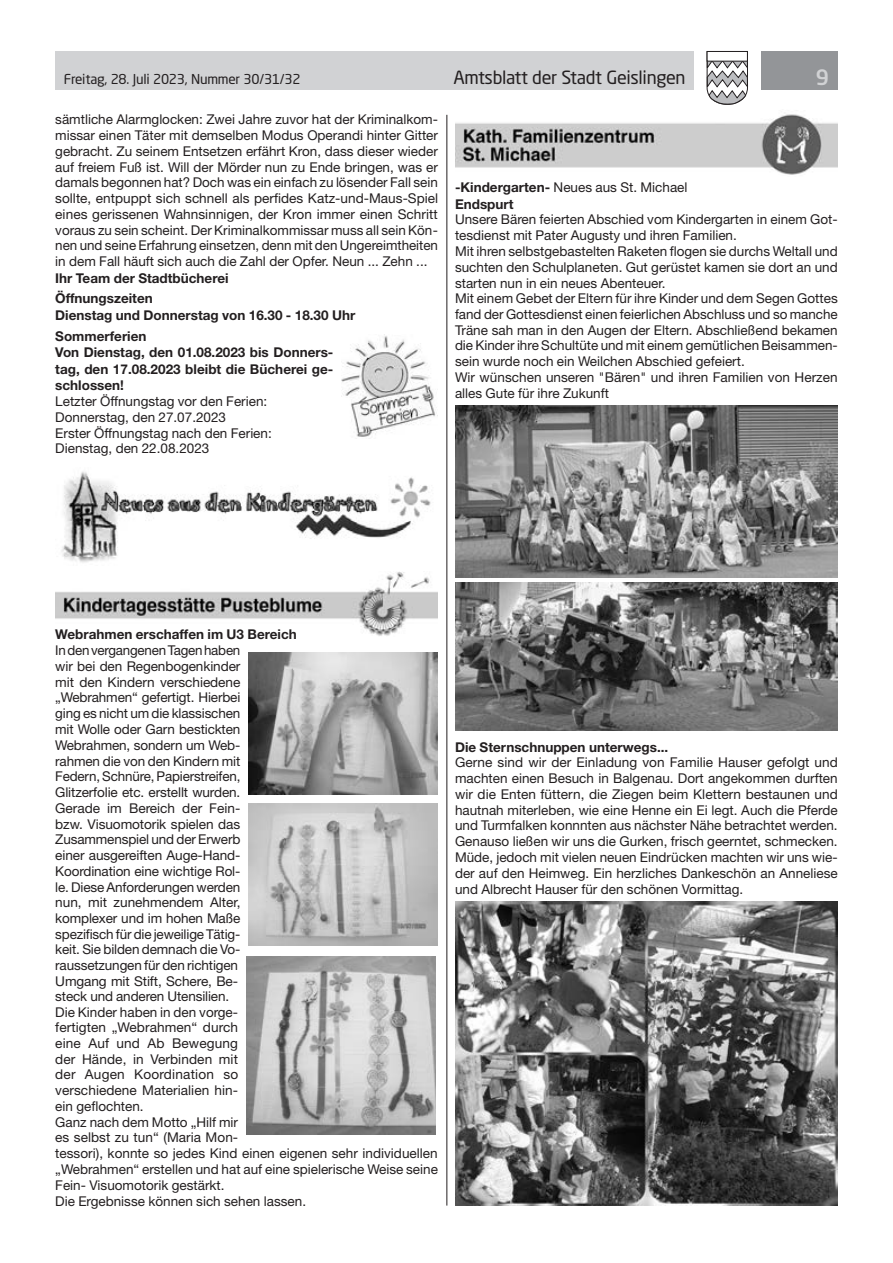
<style>
.page{position:relative;width:893px;height:1263px;background:#fff}
.page>*{position:absolute;margin:0;border:0;box-sizing:border-box;transform-origin:0 0}
.t1{font:500 21px "Neo Sans Std";color:#d1d2d4}
.t2{font:18px "Neo Sans Std";letter-spacing:-.02em;color:#231f20}
.t3{font:13.5px/15.8px "Helvetica Neue LT Std";color:#231f20}
.t4{font:700 13.5px/16.5px "Helvetica Neue LT Std";color:#231f20}
.t5{font:13.5px "Neo Sans Std";letter-spacing:-.015em;color:#231f20}
.s1{font-weight:400}
</style>
<div class="page">
<div style="left:55px;top:51px;width:639px;height:38px;background:#d1d2d4"></div>
<div style="left:761px;top:51px;width:77px;height:38px;background:#939598"></div>
<svg style="left:706px;top:51px;width:42px;height:54px"></svg>
<div style="left:707px;top:51px;width:41px;height:10px;background:#fff;border:1px solid #231f20"></div>
<hr style="left:446px;top:115px;width:1px;height:1090px;background:#231f20">
<img style="left:61px;top:471px;width:370px;height:92px">
<img style="left:55px;top:571px;width:383px;height:65px">
<img style="left:455px;top:114px;width:383px;height:61px">
<img style="left:455px;top:405px;width:383px;height:172px">
<img style="left:455px;top:582px;width:383px;height:149px">
<img style="left:455px;top:901px;width:383px;height:304px">
<img style="left:342px;top:336px;width:96px;height:101px">
<img style="left:249px;top:653px;width:189px;height:141px">
<img style="left:249px;top:803px;width:189px;height:142px">
<img style="left:247px;top:957px;width:189px;height:178px">
<p class="t5" style="left:64px;top:71px;width:238px">Freitag, 28. Juli 2023, Nummer 30/31/32</p>
<h2 class="t2" style="left:453px;top:66px;width:234px">Amtsblatt der Stadt Geislingen</h2>
<h1 class="t1" style="left:816px;top:64px;width:15px">9</h1>
<p class="t3" style="left:55px;top:112px;width:384px;text-align:justify">sämtliche Alarmglocken: Zwei Jahre zuvor hat der Kriminalkom&shy;missar einen Täter mit demselben Modus Operandi hinter Gitter gebracht. Zu seinem Entsetzen erfährt Kron, dass dieser wieder auf freiem Fuß ist. Will der Mörder nun zu Ende bringen, was er damals begonnen hat? Doch was ein einfach zu lösender Fall sein sollte, entpuppt sich schnell als perfides Katz-und-Maus-Spiel eines gerissenen Wahnsinnigen, der Kron immer einen Schritt voraus zu sein scheint. Der Kriminalkommissar muss all sein Kön&shy;nen und seine Erfahrung einsetzen, denn mit den Ungereimtheiten in dem Fall häuft sich auch die Zahl der Opfer. Neun ... Zehn ...</p>
<p class="t4" style="left:55px;top:267px;width:175px;line-height:20.7px">Ihr Team der Stadtbücherei<br>Öffnungszeiten</p>
<p class="t4" style="left:55px;top:304px;width:301px;line-height:20.7px">Dienstag und Donnerstag von 16.30 - 18.30 Uhr<br>Sommerferien</p>
<p class="t4" style="left:55px;top:344px;width:280px;text-align:justify">Von Dienstag, den 01.08.2023 bis Donners&shy;tag, den 17.08.2023 bleibt die Bücherei ge&shy;schlossen!</p>
<p class="t3" style="left:55px;top:393px;width:218px">Letzter Öffnungstag vor den Ferien:<br>Donnerstag, den 27.07.2023<br>Erster Öffnungstag nach den Ferien:<br>Dienstag, den 22.08.2023</p>
<p class="t4" style="left:455px;top:179px;width:234px">-Kindergarten- <span class="s1">Neues aus St. Michael<br></span>Endspurt</p>
<p class="t3" style="left:455px;top:212px;width:384px">Unsere Bären feierten Abschied vom Kindergarten in einem Got&shy;tesdienst mit Pater Augusty und ihren Familien.<br>Mit ihren selbstgebastelten Raketen flogen sie durchs Weltall und suchten den Schulplaneten. Gut gerüstet kamen sie dort an und starten nun in ein neues Abenteuer.<br>Mit einem Gebet der Eltern für ihre Kinder und dem Segen Gottes fand der Gottesdienst einen feierlichen Abschluss und so manche Träne sah man in den Augen der Eltern. Abschließend bekamen die Kinder ihre Schultüte und mit einem gemütlichen Beisammen&shy;sein wurde noch ein Weilchen Abschied gefeiert.<br>Wir wünschen unseren "Bären" und ihren Familien von Herzen alles Gute für ihre Zukunft</p>
<p class="t4" style="left:55px;top:626px;width:243px">Webrahmen erschaffen im U3 Bereich</p>
<p class="t3" style="left:55px;top:642px;width:384px">In den vergangenen Tagen haben<br>wir bei den Regenbogenkinder<br>mit den Kindern verschiedene<br>„Webrahmen“ gefertigt. Hierbei<br>ging es nicht um die klassischen<br>mit Wolle oder Garn bestickten<br>Webrahmen, sondern um Web-<br>rahmen die von den Kindern mit<br>Federn, Schnüre, Papierstreifen,<br>Glitzerfolie etc. erstellt wurden.<br>Gerade im Bereich der Fein-<br>bzw. Visuomotorik spielen das<br>Zusammenspiel und der Erwerb<br>einer ausgereiften Auge-Hand-<br>Koordination eine wichtige Rol-<br>le. Diese Anforderungen werden<br>nun, mit zunehmendem Alter,<br>komplexer und im hohen Maße<br>spezifisch für die jeweilige Tätig-<br>keit. Sie bilden demnach die Vo-<br>raussetzungen für den richtigen<br>Umgang mit Stift, Schere, Be-<br>steck und anderen Utensilien.<br>Die Kinder haben in den vorge-<br>fertigten „Webrahmen“ durch<br>eine Auf und Ab Bewegung<br>der Hände, in Verbinden mit<br>der Augen Koordination so<br>verschiedene Materialien hin-<br>ein geflochten.<br>Ganz nach dem Motto „Hilf mir<br>es selbst zu tun“ (Maria Mon-<br>tessori), konnte so jedes Kind einen eigenen sehr individuellen „Webrahmen“ erstellen und hat auf eine spielerische Weise seine<br>Fein- Visuomotorik gestärkt.<br>Die Ergebnisse können sich sehen lassen.</p>
<p class="t4" style="left:455px;top:738px;width:215px">Die Sternschnuppen unterwegs...</p>
<p class="t3" style="left:455px;top:755px;width:384px;text-align:justify">Gerne sind wir der Einladung von Familie Hauser gefolgt und machten einen Besuch in Balgenau. Dort angekommen durften wir die Enten füttern, die Ziegen beim Klettern bestaunen und hautnah miterleben, wie eine Henne ein Ei legt. Auch die Pferde und Turmfalken konnnten aus nächster Nähe betrachtet werden.<br>Genauso ließen wir uns die Gurken, frisch geerntet, schmecken.<br>Müde, jedoch mit vielen neuen Eindrücken machten wir uns wie&shy;der auf den Heimweg. Ein herzliches Dankeschön an Anneliese und Albrecht Hauser für den schönen Vormittag.</p>
</div>
